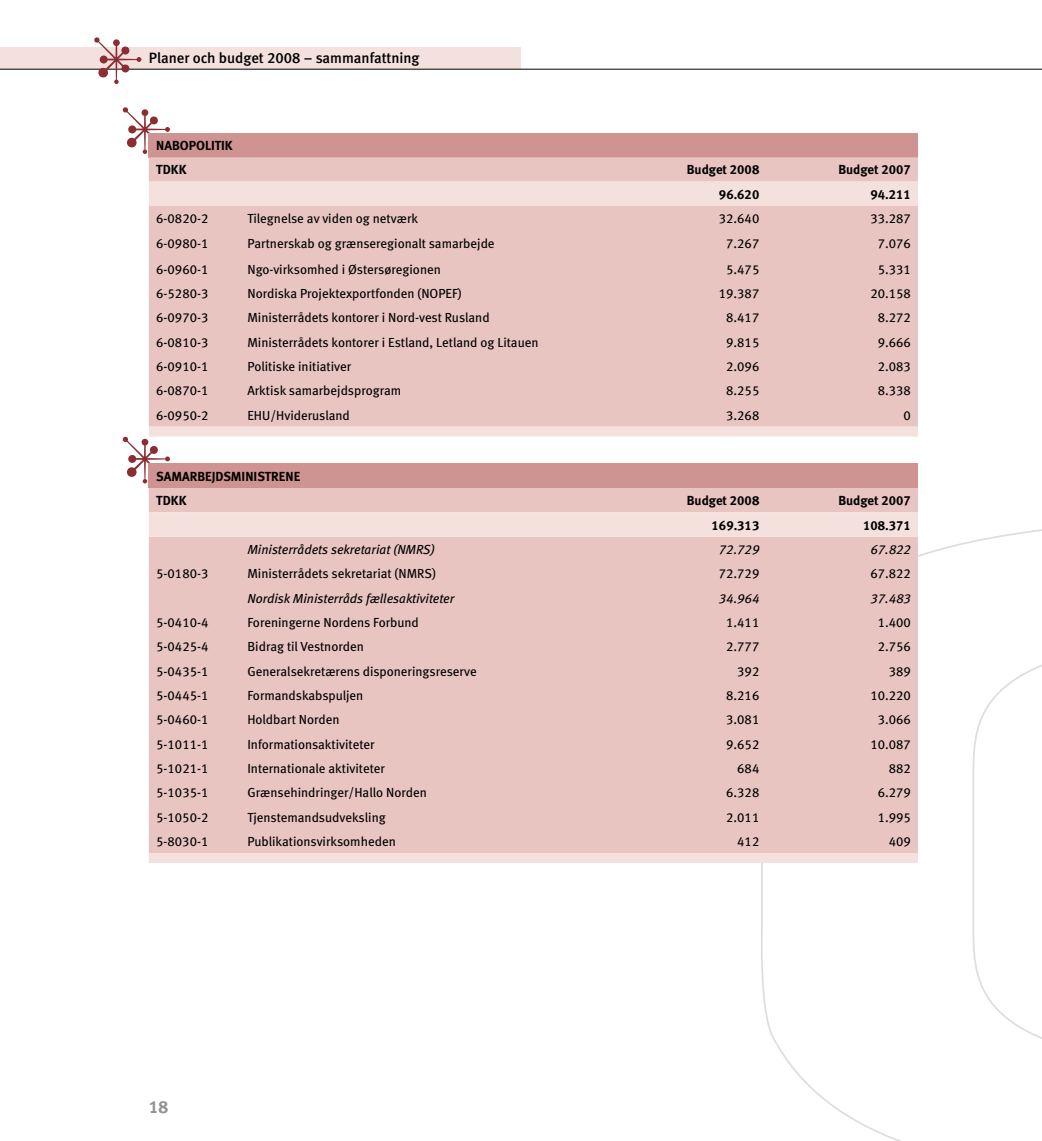
<style>
.page{position:relative;width:1042px;height:1141px;background:#fff}
.page>*{position:absolute;margin:0;border:0;box-sizing:border-box;transform-origin:0 0}
.t1{font:17.5px "Meta Bold LF";color:#959391}
.t2{font:14.88px "Meta Medium LF";color:#000}
.t3{font:13.12px "Meta Book LF";color:#000}
.t4{font:italic 13.12px "Meta Book LF";color:#000}
.t5{font:13.12px "Meta Bold LF";color:#000}
.t6{font:13.12px "Meta Bold IC LF Roman";color:#000}
</style>
<div class="page">
<div style="left:0;top:47px;width:521px;height:22px;background:#f4e1de"></div>
<hr style="left:0;top:69px;width:1042px;height:1px;background:#000">
<svg style="left:94px;top:37px;width:47px;height:47px"></svg>
<svg style="left:761px;top:529px;width:281px;height:612px"></svg>
<svg style="left:123px;top:107px;width:795px;height:99px"></svg>
<div style="left:149px;top:206px;width:769px;height:221px;background:#e8c5c1"></div>
<svg style="left:123px;top:427px;width:795px;height:56px"></svg>
<div style="left:149px;top:464px;width:769px;height:24px;background:#cf9491"></div>
<div style="left:149px;top:488px;width:769px;height:365px;background:#e8c5c1"></div>
<div style="left:149px;top:512px;width:769px;height:25px;background:#f4e1de"></div>
<div style="left:149px;top:853px;width:769px;height:10px;background:#f4e1de"></div>
<p class="t2" style="left:149px;top:49px;width:272px">Planer och budget 2008 – sammanfattning</p>
<p class="t6" style="left:156px;top:138px;width:18px">NABO</p>
<p class="t6" style="left:189px;top:138px;width:15px">POLITIK</p>
<p class="t5" style="left:156px;top:162px;width:32px">TDKK</p>
<p class="t5" style="left:687px;top:162px;width:74px">Budget 2008</p>
<p class="t5" style="left:838px;top:162px;width:74px">Budget 2007</p>
<p class="t5" style="left:719px;top:186px;width:42px">96.620</p>
<p class="t5" style="left:870px;top:186px;width:42px">94.211</p>
<p class="t3" style="left:156px;top:211px;width:54px">6-0820-2</p>
<p class="t3" style="left:247px;top:211px;width:172px">Tilegnelse av viden og netværk</p>
<p class="t3" style="left:719px;top:211px;width:42px">32.640</p>
<p class="t3" style="left:870px;top:211px;width:42px">33.287</p>
<p class="t3" style="left:156px;top:235px;width:54px">6-0980-1</p>
<p class="t3" style="left:247px;top:235px;width:249px">Partnerskab og grænseregionalt samarbejde</p>
<p class="t3" style="left:726px;top:235px;width:35px">7.267</p>
<p class="t3" style="left:878px;top:235px;width:35px">7.076</p>
<p class="t3" style="left:156px;top:261px;width:54px">6-0960-1</p>
<p class="t3" style="left:247px;top:261px;width:195px">Ngo-virksomhed i Østersøregionen</p>
<p class="t3" style="left:726px;top:261px;width:35px">5.475</p>
<p class="t3" style="left:878px;top:261px;width:35px">5.331</p>
<p class="t3" style="left:156px;top:286px;width:54px">6-5280-3</p>
<p class="t3" style="left:247px;top:286px;width:216px">Nordiska Projektexportfonden (NOPEF)</p>
<p class="t3" style="left:719px;top:286px;width:42px">19.387</p>
<p class="t3" style="left:870px;top:286px;width:42px">20.158</p>
<p class="t3" style="left:156px;top:310px;width:54px">6-0970-3</p>
<p class="t3" style="left:247px;top:310px;width:244px">Ministerrådets kontorer i Nord-vest Rusland</p>
<p class="t3" style="left:726px;top:310px;width:35px">8.417</p>
<p class="t3" style="left:878px;top:310px;width:35px">8.272</p>
<p class="t3" style="left:156px;top:334px;width:54px">6-0810-3</p>
<p class="t3" style="left:247px;top:334px;width:293px">Ministerrådets kontorer i Estland, Letland og Litauen</p>
<p class="t3" style="left:726px;top:334px;width:35px">9.815</p>
<p class="t3" style="left:878px;top:334px;width:35px">9.666</p>
<p class="t3" style="left:156px;top:359px;width:54px">6-0910-1</p>
<p class="t3" style="left:247px;top:359px;width:105px">Politiske initiativer</p>
<p class="t3" style="left:726px;top:359px;width:35px">2.096</p>
<p class="t3" style="left:878px;top:359px;width:35px">2.083</p>
<p class="t3" style="left:156px;top:383px;width:54px">6-0870-1</p>
<p class="t3" style="left:247px;top:383px;width:155px">Arktisk samarbejdsprogram</p>
<p class="t3" style="left:726px;top:383px;width:35px">8.255</p>
<p class="t3" style="left:878px;top:383px;width:35px">8.338</p>
<p class="t3" style="left:156px;top:407px;width:54px">6-0950-2</p>
<p class="t3" style="left:247px;top:407px;width:104px">EHU/Hviderusland</p>
<p class="t3" style="left:726px;top:407px;width:35px">3.268</p>
<p class="t3" style="left:903px;top:407px;width:9px">0</p>
<p class="t6" style="left:156px;top:469px;width:18px">SAMA</p>
<p class="t6" style="left:190px;top:469px;width:34px">RBEJDSMINIST</p>
<p class="t6" style="left:271px;top:469px;width:16px">RENE</p>
<p class="t5" style="left:156px;top:493px;width:32px">TDKK</p>
<p class="t5" style="left:687px;top:493px;width:74px">Budget 2008</p>
<p class="t5" style="left:838px;top:493px;width:74px">Budget 2007</p>
<p class="t5" style="left:711px;top:517px;width:49px">169.313</p>
<p class="t5" style="left:863px;top:517px;width:49px">108.371</p>
<p class="t4" style="left:247px;top:542px;width:189px">Ministerrådets sekretariat (NMRS)</p>
<p class="t4" style="left:719px;top:542px;width:42px">72.729</p>
<p class="t4" style="left:870px;top:542px;width:42px">67.822</p>
<p class="t3" style="left:156px;top:566px;width:54px">5-0180-3</p>
<p class="t3" style="left:247px;top:566px;width:190px">Ministerrådets sekretariat (NMRS)</p>
<p class="t3" style="left:719px;top:566px;width:42px">72.729</p>
<p class="t3" style="left:870px;top:566px;width:42px">67.822</p>
<p class="t4" style="left:247px;top:591px;width:209px">Nordisk Ministerråds fællesaktiviteter</p>
<p class="t4" style="left:719px;top:591px;width:42px">34.964</p>
<p class="t4" style="left:870px;top:591px;width:42px">37.483</p>
<p class="t3" style="left:156px;top:615px;width:54px">5-0410-4</p>
<p class="t3" style="left:247px;top:615px;width:173px">Foreningerne Nordens Forbund</p>
<p class="t3" style="left:726px;top:615px;width:35px">1.411</p>
<p class="t3" style="left:878px;top:615px;width:35px">1.400</p>
<p class="t3" style="left:156px;top:639px;width:54px">5-0425-4</p>
<p class="t3" style="left:247px;top:639px;width:118px">Bidrag til Vestnorden</p>
<p class="t3" style="left:726px;top:639px;width:35px">2.777</p>
<p class="t3" style="left:878px;top:639px;width:35px">2.756</p>
<p class="t3" style="left:156px;top:663px;width:54px">5-0435-1</p>
<p class="t3" style="left:247px;top:663px;width:231px">Generalsekretærens disponeringsreserve</p>
<p class="t3" style="left:737px;top:663px;width:24px">392</p>
<p class="t3" style="left:889px;top:663px;width:24px">389</p>
<p class="t3" style="left:156px;top:688px;width:54px">5-0445-1</p>
<p class="t3" style="left:247px;top:688px;width:117px">Formandskabspuljen</p>
<p class="t3" style="left:726px;top:688px;width:35px">8.216</p>
<p class="t3" style="left:870px;top:688px;width:42px">10.220</p>
<p class="t3" style="left:156px;top:712px;width:54px">5-0460-1</p>
<p class="t3" style="left:247px;top:712px;width:94px">Holdbart Norden</p>
<p class="t3" style="left:726px;top:712px;width:35px">3.081</p>
<p class="t3" style="left:878px;top:712px;width:35px">3.066</p>
<p class="t3" style="left:156px;top:736px;width:54px">5-1011-1</p>
<p class="t3" style="left:247px;top:736px;width:129px">Informationsaktiviteter</p>
<p class="t3" style="left:726px;top:736px;width:35px">9.652</p>
<p class="t3" style="left:870px;top:736px;width:42px">10.087</p>
<p class="t3" style="left:156px;top:761px;width:54px">5-1021-1</p>
<p class="t3" style="left:247px;top:761px;width:139px">Internationale aktiviteter</p>
<p class="t3" style="left:737px;top:761px;width:24px">684</p>
<p class="t3" style="left:889px;top:761px;width:24px">882</p>
<p class="t3" style="left:156px;top:785px;width:54px">5-1035-1</p>
<p class="t3" style="left:247px;top:785px;width:181px">Grænsehindringer/Hallo Norden</p>
<p class="t3" style="left:726px;top:785px;width:35px">6.328</p>
<p class="t3" style="left:878px;top:785px;width:35px">6.279</p>
<p class="t3" style="left:156px;top:809px;width:54px">5-1050-2</p>
<p class="t3" style="left:247px;top:809px;width:140px">Tjenstemandsudveksling</p>
<p class="t3" style="left:726px;top:809px;width:35px">2.011</p>
<p class="t3" style="left:878px;top:809px;width:35px">1.995</p>
<p class="t3" style="left:156px;top:834px;width:54px">5-8030-1</p>
<p class="t3" style="left:247px;top:834px;width:150px">Publikationsvirksomheden</p>
<p class="t3" style="left:737px;top:834px;width:24px">412</p>
<p class="t3" style="left:889px;top:834px;width:24px">409</p>
<h1 class="t1" style="left:149px;top:1096px;width:21px">18</h1>
</div>
